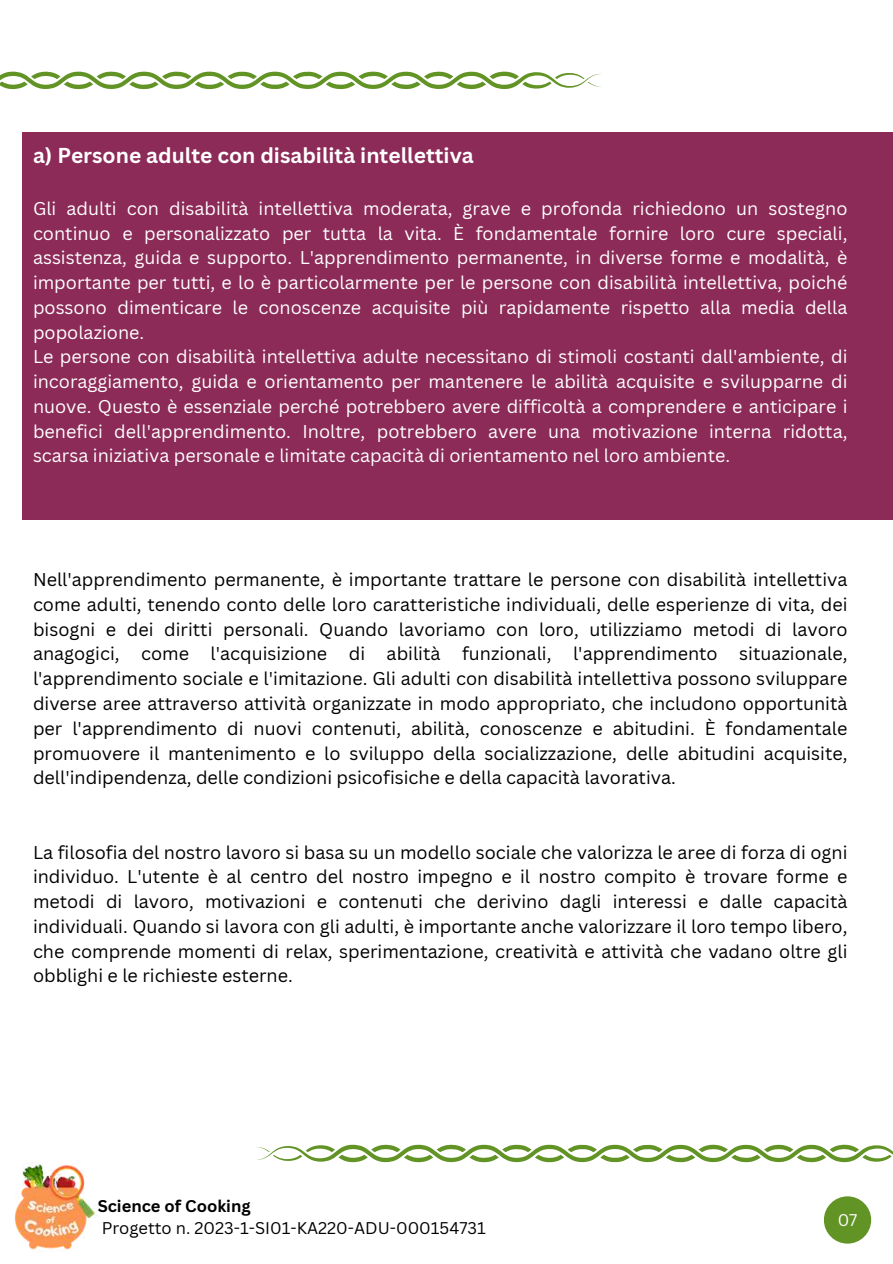
<style>
.page{position:relative;width:893px;height:1264px;background:#fff}
.page>*{position:absolute;margin:0;border:0;box-sizing:border-box;transform-origin:0 0}
.t1{font:700 21px "Canva Sans";color:#fff}
.t2{font:18px/24.8px "Canva Sans";color:#000;text-align:justify}
.t3{font:18px/24.8px "Canva Sans";color:#fff}
.t4{font:16.5px "Canva Sans";color:#000}
.t5{font:700 16.5px "Canva Sans";color:#000}
.t6{font:16.5px "Canva Sans";color:#fff}
</style>
<div class="page">
<img style="left:15px;top:1162px;width:82px;height:89px">
<div style="left:823px;top:1196px;width:48px;height:47px;background:#619325;border-radius:50%"></div>
<svg style="left:256px;top:1144px;width:636px;height:18px"></svg>
<svg style="left:0;top:71px;width:602px;height:18px"></svg>
<div style="left:22px;top:133px;width:870px;height:386px;background:#8c2a58"></div>
<p class="t1" style="left:33px;top:140px;width:442px">a) Persone adulte con disabilità intellettiva</p>
<p class="t3" style="left:33px;top:195px;width:816px">Gli adulti con disabilità intellettiva moderata, grave e profonda richiedono un sostegno continuo e personalizzato per tutta la vita. È fondamentale fornire loro cure speciali, assistenza, guida e supporto. L'apprendimento permanente, in diverse forme e modalità, è importante per tutti, e lo è particolarmente per le persone con disabilità intellettiva, poiché possono dimenticare le conoscenze acquisite più rapidamente rispetto alla media della popolazione.<br>Le persone con disabilità intellettiva adulte necessitano di stimoli costanti dall'ambiente, di incoraggiamento, guida e orientamento per mantenere le abilità acquisite e svilupparne di nuove. Questo è essenziale perché potrebbero avere difficoltà a comprendere e anticipare i benefici dell'apprendimento. Inoltre, potrebbero avere una motivazione interna ridotta, scarsa iniziativa personale e limitate capacità di orientamento nel loro ambiente.</p>
<p class="t2" style="left:33px;top:567px;width:816px">Nell'apprendimento permanente, è importante trattare le persone con disabilità intellettiva come adulti, tenendo conto delle loro caratteristiche individuali, delle esperienze di vita, dei bisogni e dei diritti personali. Quando lavoriamo con loro, utilizziamo metodi di lavoro anagogici, come l'acquisizione di abilità funzionali, l'apprendimento situazionale, l'apprendimento sociale e l'imitazione. Gli adulti con disabilità intellettiva possono sviluppare diverse aree attraverso attività organizzate in modo appropriato, che includono opportunità per l'apprendimento di nuovi contenuti, abilità, conoscenze e abitudini. È fondamentale promuovere il mantenimento e lo sviluppo della socializzazione, delle abitudini acquisite, dell'indipendenza, delle condizioni psicofisiche e della capacità lavorativa.</p>
<p class="t2" style="left:33px;top:839px;width:816px">La filosofia del nostro lavoro si basa su un modello sociale che valorizza le aree di forza di ogni individuo. L'utente è al centro del nostro impegno e il nostro compito è trovare forme e metodi di lavoro, motivazioni e contenuti che derivino dagli interessi e dalle capacità individuali. Quando si lavora con gli adulti, è importante anche valorizzare il loro tempo libero, che comprende momenti di relax, sperimentazione, creatività e attività che vadano oltre gli obblighi e le richieste esterne.</p>
<p class="t5" style="left:98px;top:1193px;width:154px">Science of Cooking</p>
<p class="t4" style="left:102px;top:1216px;width:385px">Progetto n. 2023-1-SI01-KA220-ADU-000154731</p>
<p class="t6" style="left:837px;top:1207px;width:21px">07</p>
</div>
